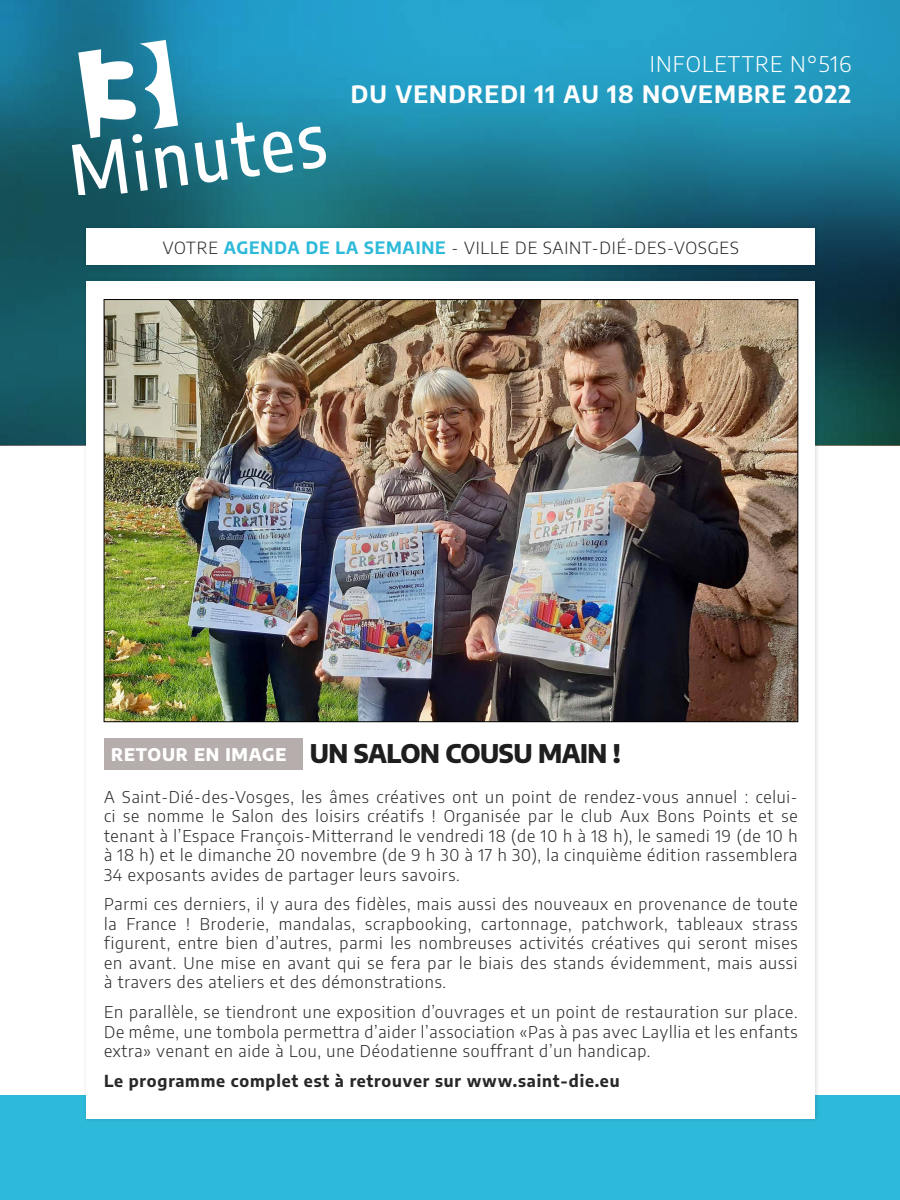
<style>
.page{position:relative;width:900px;height:1200px;background:#fff}
.page>*{position:absolute;margin:0;border:0;box-sizing:border-box;transform-origin:0 0}
.t1{font:800 25.28px "Encode Sans";letter-spacing:-.02em;color:#1e1e1e}
.t2{font:700 23.48px "Encode Sans";letter-spacing:.05em;color:#fff}
.t3{font:300 21.67px "Encode Sans";letter-spacing:.05em;color:#fff}
.t4{font:300 16.8px "Encode Sans";letter-spacing:.05em;color:#282828}
.t5{font:300 16.2px/19.5px "Encode Sans";letter-spacing:.05em;color:#282828;text-align:justify}
.t6{font:700 16.2px "Encode Sans";letter-spacing:.05em;color:#282828}
.s1{font-weight:700;color:#2db9d9}
.s2{font-size:17.1px;color:#fff}
</style>
<div class="page">
<div style="left:0;top:1095px;width:900px;height:105px;background:#2db9d9"></div>
<svg style="left:0;top:0;width:900px;height:445px;background:#1c7b96"></svg>
<div style="left:82px;top:277px;width:737px;height:846px;background:#000;opacity:.15"></div>
<div style="left:87px;top:281px;width:728px;height:838px;background:#fff"></div>
<div style="left:82px;top:224px;width:738px;height:46px;background:#000;opacity:.15"></div>
<div style="left:87px;top:229px;width:728px;height:36px;background:#fff"></div>
<img style="left:106px;top:301px;width:690px;height:419px">
<div style="left:104px;top:738px;width:198px;height:32px;background:#b5aeac"></div>
<svg style="left:72px;top:40px;width:116px;height:155px"></svg>
<svg style="left:195px;top:122px;width:98px;height:61px"></svg>
<svg style="left:299px;top:127px;width:27px;height:42px"></svg>
<h3 class="t3" style="left:650px;top:49px;width:203px">INFOLETTRE N°516</h3>
<h2 class="t2" style="left:351px;top:77px;width:502px">DU VENDREDI 11 AU 18 NOVEMBRE 2022</h2>
<p class="t4" style="left:163px;top:236px;width:577px">VOTRE <span class="s1">AGENDA DE LA SEMAINE</span> - VILLE DE SAINT-DIÉ-DES-VOSGES</p>
<h1 class="t1" style="left:111px;top:734px;width:511px"><span class="s2">RETOUR EN IMAGE</span> UN SALON COUSU MAIN !</h1>
<p class="t5" style="left:104px;top:786px;width:695px">A Saint-Dié-des-Vosges, les âmes créatives ont un point de rendez-vous annuel : celui&shy;ci se nomme le Salon des loisirs créatifs ! Organisée par le club Aux Bons Points et se tenant à l’Espace François-Mitterrand le vendredi 18 (de 10 h à 18 h), le samedi 19 (de 10 h à 18 h) et le dimanche 20 novembre (de 9 h 30 à 17 h 30), la cinquième édition rassemblera 34 exposants avides de partager leurs savoirs.</p>
<p class="t5" style="left:104px;top:894px;width:695px">Parmi ces derniers, il y aura des fidèles, mais aussi des nouveaux en provenance de toute la France ! Broderie, mandalas, scrapbooking, cartonnage, patchwork, tableaux strass figurent, entre bien d’autres, parmi les nombreuses activités créatives qui seront mises en avant. Une mise en avant qui se fera par le biais des stands évidemment, mais aussi à travers des ateliers et des démonstrations.</p>
<p class="t5" style="left:104px;top:1002px;width:695px">En parallèle, se tiendront une exposition d’ouvrages et un point de restauration sur place.<br>De même, une tombola permettra d’aider l’association «Pas à pas avec Layllia et les enfants extra» venant en aide à Lou, une Déodatienne souffrant d’un handicap.</p>
<p class="t6" style="left:104px;top:1069px;width:517px">Le programme complet est à retrouver sur www.saint-die.eu</p>
</div>
